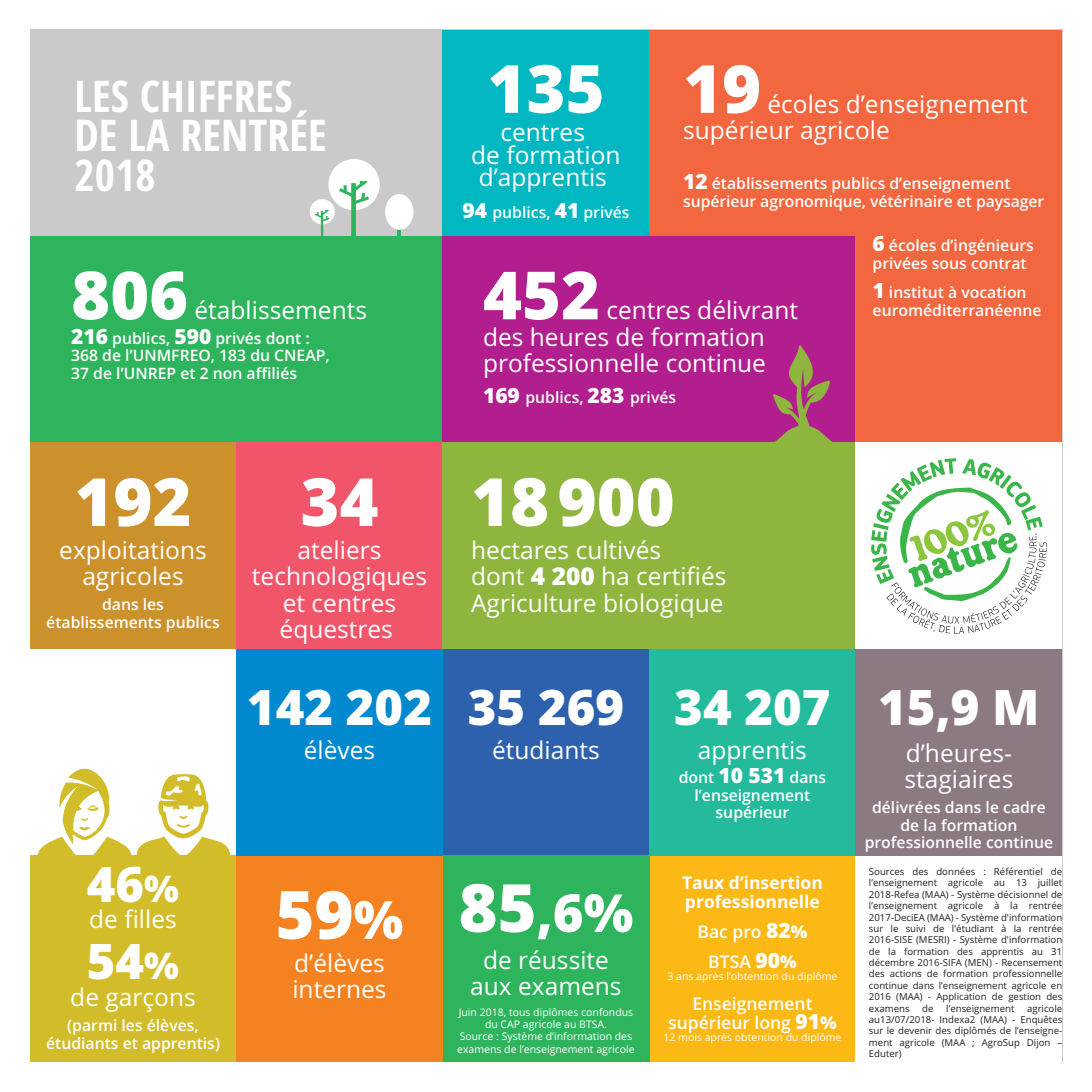
<style>
.page{position:relative;width:1092px;height:1092px;background:#fff}
.page>*{position:absolute;margin:0;border:0;box-sizing:border-box;transform-origin:0 0}
.t1{font:800 66.5px "Open Sans";color:#fff}
.t2{font:800 52.5px "Open Sans";color:#fff}
.t3{font:800 49px "Open Sans";color:#fff}
.t4{font:700 condensed 43.75px/39.4px "Open Sans";color:#fff}
.t5{font:24.5px/26.2px "Open Sans";color:#fff}
.t6{font:600 17.5px/29.8px "Open Sans";color:#fff;text-align:center}
.t7{font:700 17.5px/19.2px "Open Sans";color:#fff}
.t8{font:600 15.75px/17.5px "Open Sans";color:#fff}
.t9{font:10.5px/12.2px "Open Sans";color:#fff;text-align:center}
.t10{font:9.62px/11.4px "Open Sans";color:#231f20;text-align:justify}
.s1{font-weight:800;font-size:21px}
.s2{font-size:36.75px}
.s3{font-size:52.5px}
.s4{font-weight:800}
.s5{font-size:66.5px}
</style>
<div class="page">
<div style="left:30px;top:30px;width:206px;height:206px;background:#cbc9c9"></div>
<div style="left:236px;top:30px;width:206px;height:206px;background:#cbc9c9"></div>
<div style="left:442px;top:30px;width:207px;height:206px;background:#00b7c2"></div>
<div style="left:649px;top:30px;width:206px;height:206px;background:#f26640"></div>
<div style="left:855px;top:30px;width:207px;height:206px;background:#f26640"></div>
<div style="left:30px;top:236px;width:206px;height:206px;background:#2db45c"></div>
<div style="left:236px;top:236px;width:206px;height:206px;background:#2db45c"></div>
<div style="left:442px;top:236px;width:207px;height:206px;background:#b21e8d"></div>
<div style="left:649px;top:236px;width:206px;height:206px;background:#b21e8d"></div>
<div style="left:855px;top:236px;width:207px;height:206px;background:#f26640"></div>
<div style="left:30px;top:442px;width:206px;height:207px;background:#cd912c"></div>
<div style="left:236px;top:442px;width:206px;height:207px;background:#f0556a"></div>
<div style="left:442px;top:442px;width:207px;height:207px;background:#8eb63e"></div>
<div style="left:649px;top:442px;width:206px;height:207px;background:#8eb63e"></div>
<div style="left:30px;top:855px;width:206px;height:207px;background:#d3bc29"></div>
<div style="left:236px;top:855px;width:206px;height:207px;background:#f58220"></div>
<div style="left:649px;top:855px;width:206px;height:207px;background:#fcb814"></div>
<div style="left:236px;top:649px;width:206px;height:206px;background:#0089cf"></div>
<div style="left:442px;top:649px;width:207px;height:206px;background:#2d60ad"></div>
<div style="left:442px;top:855px;width:207px;height:207px;background:#2db45c"></div>
<div style="left:649px;top:649px;width:206px;height:206px;background:#24bb9d"></div>
<div style="left:855px;top:649px;width:207px;height:206px;background:#8b7984"></div>
<svg style="left:871px;top:458px;width:175px;height:175px"></svg>
<svg style="left:773px;top:345px;width:59px;height:97px"></svg>
<svg style="left:38px;top:768px;width:192px;height:87px"></svg>
<div style="left:328px;top:159px;width:51px;height:51px;background:#fff;border-radius:50%"></div>
<svg style="left:339px;top:181px;width:30px;height:55px"></svg>
<div style="left:309px;top:199px;width:26px;height:25px;background:#fff;border-radius:50%"></div>
<svg style="left:315px;top:210px;width:14px;height:26px"></svg>
<hr style="left:397px;top:226px;width:4px;height:12px;background:#2db45c">
<div style="left:385px;top:194px;width:28px;height:36px;background:#fff;border-radius:50%"></div>
<h3 class="t4" style="left:74px;top:75px;width:254px">LES CHIFFRES<br>DE LA RENTRÉE<br>2018</h3>
<h1 class="t1" style="left:71px;top:244px;width:119px">806</h1>
<h3 class="t5" style="left:194px;top:296px;width:174px">établissements</h3>
<h3 class="t8" style="left:71px;top:329px;width:260px"><span class="s1">216</span> publics, <span class="s1">590</span> privés dont :<br>368 de l’UNMFREO, 183 du CNEAP,<br>37 de l’UNREP et 2 non affiliés</h3>
<h1 class="t1" style="left:487px;top:38px;width:119px">135</h1>
<h3 class="t5" style="left:471px;top:120px;width:151px;line-height:22.8px;text-align:center">centres<br>de formation d’apprentis</h3>
<h3 class="t8" style="left:462px;top:203px;width:169px"><span class="s1">94</span> publics, <span class="s1">41</span> privés</h3>
<h1 class="t1" style="left:683px;top:38px;width:79px">19</h1>
<h3 class="t5" style="left:683px;top:90px;width:346px;text-indent:84px">écoles d’enseignement supérieur agricole</h3>
<h3 class="t8" style="left:683px;top:174px;width:363px"><span class="s1">12</span> établissements publics d’enseignement supérieur agronomique, vétérinaire et paysager</h3>
<h1 class="t1" style="left:483px;top:244px;width:119px">452</h1>
<h3 class="t5" style="left:483px;top:296px;width:316px;text-indent:123px">centres délivrant des heures de formation professionnelle continue</h3>
<h3 class="t8" style="left:483px;top:388px;width:195px"><span class="s1">169</span> publics, <span class="s1">283</span> privés</h3>
<h3 class="t8" style="left:872px;top:236px;width:163px"><span class="s1">6</span> écoles d’ingénieurs privées sous contrat</h3>
<h3 class="t8" style="left:872px;top:284px;width:171px"><span class="s1">1</span> institut à vocation euroméditerranéenne</h3>
<h1 class="t1" style="left:74px;top:451px;width:119px">192</h1>
<h3 class="t5" style="left:59px;top:536px;width:149px;text-align:center">exploitations agricoles</h3>
<h3 class="t8" style="left:46px;top:595px;width:175px;text-align:center">dans les établissements publics</h3>
<h3 class="t3" style="left:87px;top:847px;width:94px">46<span class="s2">%</span></h3>
<h3 class="t5" style="left:89px;top:905px;width:89px">de filles</h3>
<h3 class="t3" style="left:87px;top:924px;width:94px">54<span class="s2">%</span></h3>
<h3 class="t5" style="left:70px;top:982px;width:127px">de garçons</h3>
<h3 class="t8" style="left:46px;top:1016px;width:175px;text-align:center">(parmi les élèves, étudiants et apprentis)</h3>
<h1 class="t1" style="left:300px;top:451px;width:79px">34</h1>
<h3 class="t5" style="left:252px;top:536px;width:177px;text-align:center">ateliers technologiques et centres équestres</h3>
<h3 class="t3" style="left:247px;top:670px;width:187px">142 202</h3>
<h3 class="t5" style="left:304px;top:736px;width:73px">élèves</h3>
<h1 class="t1" style="left:275px;top:863px;width:129px">59<span class="s3">%</span></h1>
<h3 class="t5" style="left:292px;top:949px;width:96px">d’élèves internes</h3>
<h1 class="t1" style="left:471px;top:451px;width:205px">18900</h1>
<h3 class="t5" style="left:471px;top:536px;width:257px">hectares cultivés<br>dont <span class="s4">4 200</span> ha certifiés<br>Agriculture biologique</h3>
<h3 class="t3" style="left:468px;top:670px;width:158px">35 269</h3>
<h3 class="t5" style="left:492px;top:736px;width:109px">étudiants</h3>
<h2 class="t2" style="left:458px;top:872px;width:176px"><span class="s5">85</span>,6%</h2>
<h3 class="t5" style="left:470px;top:945px;width:153px;text-align:center">de réussite aux examens</h3>
<p class="t9" style="left:457px;top:1005px;width:179px">Juin 2018, tous diplômes confondus du CAP agricole au BTSA.<br>Source : Système d’information des examens de l’enseignement agricole</p>
<h3 class="t3" style="left:674px;top:670px;width:158px">34 207</h3>
<h3 class="t5" style="left:698px;top:736px;width:110px">apprentis</h3>
<h3 class="t8" style="left:678px;top:768px;width:149px;text-align:center">dont <span class="s1">10 531</span> dans l’enseignement supérieur</h3>
<h3 class="t7" style="left:682px;top:872px;width:142px">Taux d’insertion professionnelle</h3>
<h3 class="t6" style="left:697px;top:916px;width:111px">Bac pro <span class="s1">82</span><span class="s4">%<br></span>BTSA <span class="s1">90</span><span class="s4">%</span></h3>
<p class="t9" style="left:667px;top:969px;width:171px">3 ans après l’obtention du diplôme</p>
<h3 class="t6" style="left:668px;top:993px;width:170px;line-height:19.2px">Enseignement supérieur long <span class="s1">91</span><span class="s4">%</span></h3>
<p class="t9" style="left:663px;top:1030px;width:179px">12 mois après obtention du diplôme</p>
<h3 class="t3" style="left:878px;top:670px;width:163px">15,9 M</h3>
<h3 class="t5" style="left:904px;top:739px;width:110px">d’heures&shy;stagiaires</h3>
<h3 class="t8" style="left:864px;top:798px;width:190px;text-align:center">délivrées dans le cadre de la formation professionnelle continue</h3>
<p class="t10" style="left:868px;top:865px;width:195px">Sources des données : Référentiel de l’enseignement agricole au 13 juillet 2018-Refea (MAA) - Système décisionnel de l’enseignement agricole à la rentrée 2017-DeciEA (MAA) - Système d'information sur le suivi de l'étudiant à la rentrée 2016-SISE (MESRI) - Système d'information de la formation des apprentis au 31 décembre 2016-SIFA (MEN) - Recensement des actions de formation professionnelle continue dans l’enseignement agricole en 2016 (MAA) - Application de gestion des examens</p>
<p class="t10" style="left:868px;top:1002px;width:195px;text-indent:158px">agricole au13/07/2018- Indexa2 (MAA) - Enquêtes sur le devenir des diplômés de l’enseigne&shy;ment agricole (MAA ; AgroSup Dijon – Eduter)</p>
<p class="t10" style="left:922px;top:1002px;width:13px">de</p>
<p class="t10" style="left:946px;top:1002px;width:70px">l’enseignement</p>
</div>
